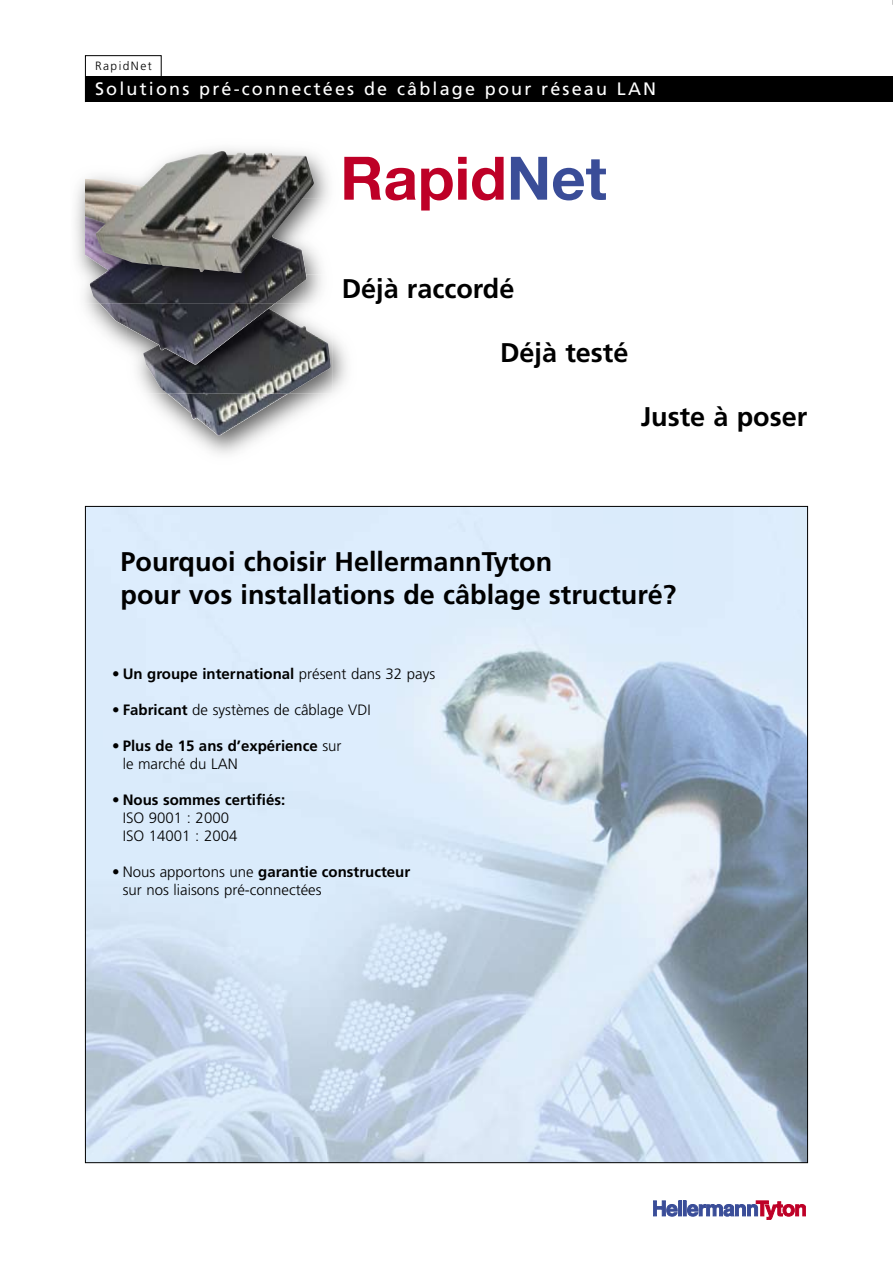
<style>
.page{position:relative;width:893px;height:1263px;background:#fff}
.page>*{position:absolute;margin:0;border:0;box-sizing:border-box;transform-origin:0 0}
.t1{font:700 60px "Helvetica Neue";color:#be0027}
.t2{font:700 27px/32.4px "Frutiger";color:#000}
.t3{font:18px "Frutiger";letter-spacing:.12em;color:#fff}
.t4{font:300 15px/18px "Frutiger";color:#000}
.t5{font:700 15px/18px "Frutiger";color:#000}
.t6{font:300 12px "Frutiger";letter-spacing:.12em;color:#000}
.s1{color:#3a4d98}
.s2{font-weight:300}
.s3{font-weight:700}
</style>
<div class="page">
<img style="left:87px;top:508px;width:719px;height:653px">
<img style="left:167px;top:394px;width:121px;height:42px">
<img style="left:143px;top:308px;width:188px;height:86px">
<img style="left:100px;top:303px;width:175px;height:62px">
<img style="left:85px;top:273px;width:222px;height:30px">
<img style="left:85px;top:151px;width:229px;height:122px">
<svg style="left:85px;top:55px;width:77px;height:48px"></svg>
<div style="left:85px;top:77px;width:808px;height:25px;background:#000"></div>
<img style="left:653px;top:1200px;width:116px;height:17px">
<div style="left:678px;top:1201px;width:4px;height:15px;border:1px solid #3a4d98"></div>
<div style="left:683px;top:1201px;width:3px;height:15px;border:1px solid #3a4d98"></div>
<svg style="left:653px;top:1201px;width:25px;height:15px"></svg>
<svg style="left:687px;top:1201px;width:119px;height:19px"></svg>
<p class="t6" style="left:95px;top:59px;width:58px">RapidNet</p>
<p class="t3" style="left:95px;top:78px;width:563px">Solutions pré-connectées de câblage pour réseau LAN</p>
<h1 class="t1" style="left:340px;top:141px;width:268px">Rapid<span class="s1">Net</span></h1>
<h2 class="t2" style="left:342px;top:273px;width:174px">Déjà raccordé</h2>
<h2 class="t2" style="left:500px;top:336px;width:130px">Déjà testé</h2>
<h2 class="t2" style="left:641px;top:400px;width:168px">Juste à poser</h2>
<h2 class="t2" style="left:121px;top:546px;width:557px">Pourquoi choisir HellermannTyton<br>pour vos installations de câblage structuré?</h2>
<p class="t5" style="left:112px;top:665px;width:325px"><span class="s2">•</span> Un groupe international <span class="s2">présent dans 32 pays</span></p>
<p class="t4" style="left:112px;top:701px;width:260px">• <span class="s3">Fabricant</span> de systèmes de câblage VDI</p>
<p class="t5" style="left:123px;top:737px;width:220px;text-indent:-11px"><span class="s2">•</span> Plus de 15 ans d’expérience <span class="s2">sur le marché du LAN</span></p>
<p class="t4" style="left:123px;top:791px;width:164px;text-indent:-11px">• <span class="s3">Nous sommes certifiés:<br></span>ISO 9001 : 2000<br>ISO 14001 : 2004</p>
<p class="t4" style="left:123px;top:863px;width:289px;text-indent:-11px">• Nous apportons une <span class="s3">garantie constructeur </span>sur nos liaisons pré-connectées</p>
</div>
